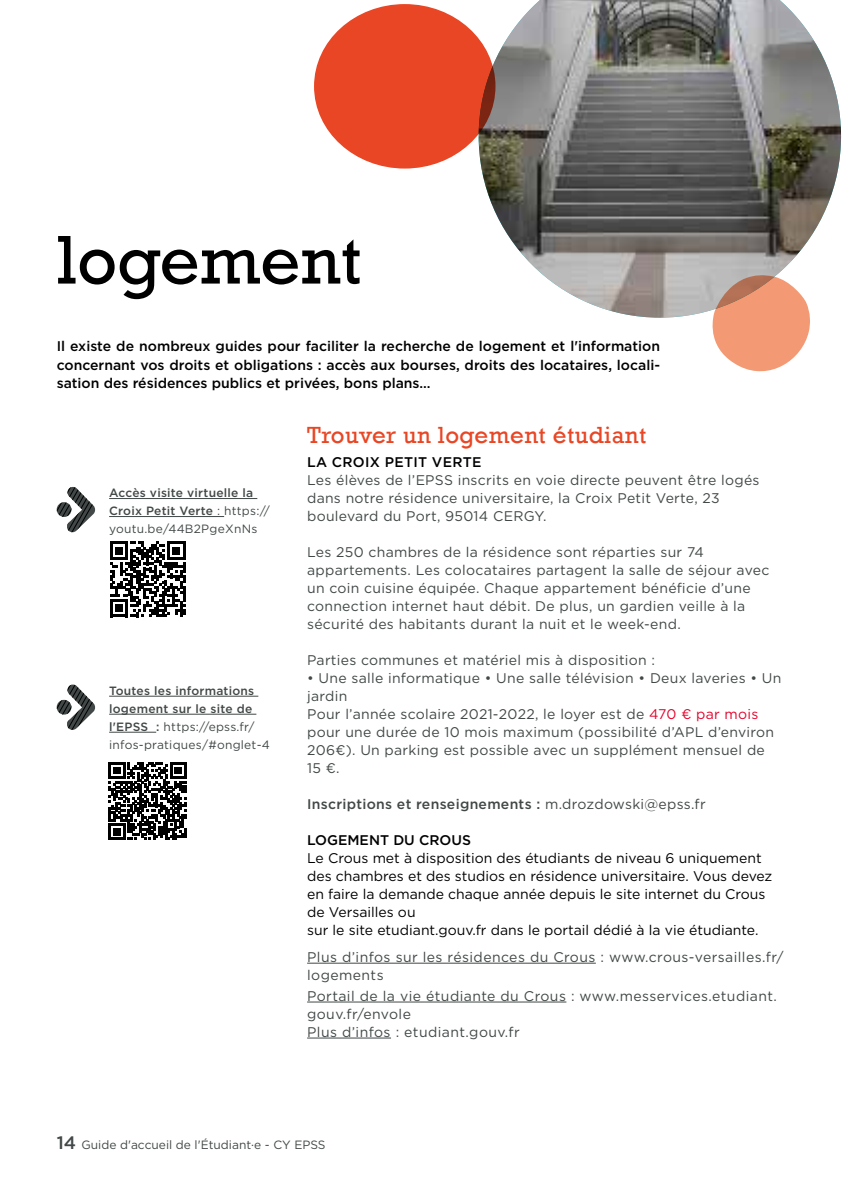
<style>
.page{position:relative;width:842px;height:1191px;background:#fff}
.page>*{position:absolute;margin:0;border:0;box-sizing:border-box;transform-origin:0 0}
.t1{font:70px "Rockwell";color:#000}
.t2{font:24px "Rockwell";letter-spacing:.02em;color:#e84624}
.t3{font:14px/18px "Gotham";letter-spacing:.02em;color:#414847}
.t4{font:14px/18px "Gotham";color:#000}
.t5{font:500 14px/18px "Gotham";color:#000;text-align:justify}
.t6{font:500 14px "Gotham";letter-spacing:.02em;color:#414847}
.t7{font:500 14px "Gotham";letter-spacing:.02em;color:#000}
.t8{font:500 12px/18px "Gotham";letter-spacing:.02em;color:#414847}
.t9{font:12px "Gotham";color:#414847}
.s1{color:#e4032c}
.s2{font-weight:400}
.s3{font-weight:500;font-size:18px}
</style>
<div class="page">
<hr style="left:307px;top:962px;width:289px;height:1px;background:#414847">
<hr style="left:307px;top:1001px;width:259px;height:1px;background:#414847">
<hr style="left:307px;top:1037px;width:84px;height:1px;background:#414847">
<svg style="left:712px;top:318px;width:98px;height:54px"></svg>
<svg style="left:57px;top:487px;width:38px;height:46px"></svg>
<div style="left:314px;top:4px;width:181px;height:164px;background:#e84624;border-radius:50%"></div>
<img style="left:479px;top:0;width:362px;height:318px">
<svg style="left:110px;top:541px;width:75px;height:76px"></svg>
<hr style="left:109px;top:498px;width:148px;height:1px;background:#414847">
<hr style="left:109px;top:516px;width:115px;height:1px;background:#414847">
<svg style="left:57px;top:684px;width:38px;height:46px"></svg>
<svg style="left:109px;top:762px;width:77px;height:78px"></svg>
<hr style="left:109px;top:696px;width:149px;height:1px;background:#414847">
<hr style="left:109px;top:714px;width:147px;height:1px;background:#414847">
<hr style="left:109px;top:732px;width:47px;height:1px;background:#414847">
<h1 class="t1" style="left:57px;top:220px;width:306px">logement</h1>
<p class="t5" style="left:57px;top:337px;width:605px">Il existe de nombreux guides pour faciliter la recherche de logement et l'information concernant vos droits et obligations : accès aux bourses, droits des locataires, locali&shy;sation des résidences publics et privées, bons plans…</p>
<h2 class="t2" style="left:307px;top:421px;width:341px">Trouver un logement étudiant</h2>
<p class="t7" style="left:307px;top:453px;width:176px">LA CROIX PETIT VERTE</p>
<p class="t3" style="left:307px;top:471px;width:454px">Les élèves de l’EPSS inscrits en voie directe peuvent être logés dans notre résidence universitaire, la Croix Petit Verte, 23 boulevard du Port, 95014 CERGY.</p>
<p class="t3" style="left:307px;top:543px;width:464px">Les 250 chambres de la résidence sont réparties sur 74 appartements. Les colocataires partagent la salle de séjour avec un coin cuisine équipée. Chaque appartement bénéficie d’une connection internet haut débit. De plus, un gardien veille à la sécurité des habitants durant la nuit et le week-end.</p>
<p class="t3" style="left:307px;top:651px;width:350px">Parties communes et matériel mis à disposition :</p>
<p class="t3" style="left:307px;top:669px;width:476px">• Une salle informatique • Une salle télévision • Deux laveries • Un jardin<br>Pour l’année scolaire 2021-2022, le loyer est de <span class="s1">470 € par mois </span>pour une durée de 10 mois maximum (possibilité d’APL d’environ 206€). Un parking est possible avec un supplément mensuel de 15 €.</p>
<p class="t6" style="left:307px;top:795px;width:400px">Inscriptions et renseignements : <span class="s2">m.drozdowski@epss.fr</span></p>
<p class="t5" style="left:307px;top:831px;width:165px">LOGEMENT DU CROUS</p>
<p class="t4" style="left:307px;top:849px;width:467px">Le Crous met à disposition des étudiants de niveau 6 uniquement des chambres et des studios en résidence universitaire. Vous devez en faire la demande chaque année depuis le site internet du Crous de Versailles ou<br>sur le site etudiant.gouv.fr dans le portail dédié à la vie étudiante.</p>
<p class="t3" style="left:307px;top:947px;width:478px">Plus d’infos sur les résidences du Crous : www.crous-versailles.fr/ logements</p>
<p class="t3" style="left:307px;top:986px;width:471px">Portail de la vie étudiante du Crous : www.messervices.etudiant. gouv.fr/envole<br>Plus d’infos : etudiant.gouv.fr</p>
<p class="t8" style="left:109px;top:484px;width:162px">Accès visite virtuelle la<br>Croix Petit Verte <span class="s2">: https:// youtu.be/44B2PgeXnNs</span></p>
<p class="t8" style="left:109px;top:681px;width:162px">Toutes les informations logement sur le site de l'EPSS : <span class="s2">https://epss.fr/ infos-pratiques/#onglet-4</span></p>
<p class="t9" style="left:57px;top:1136px;width:270px"><span class="s3">14</span> Guide d'accueil de l'Étudiant·e - CY EPSS</p>
</div>
